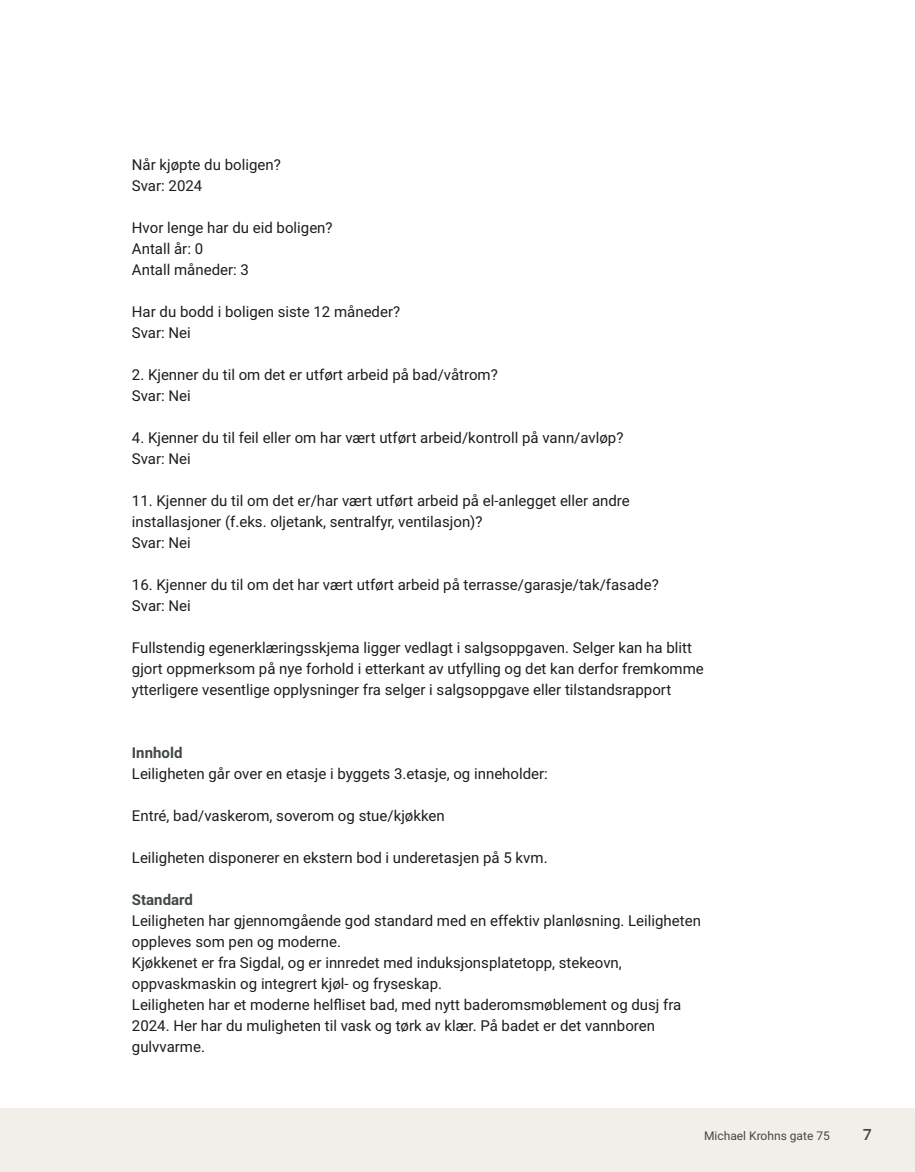
<style>
.page{position:relative;width:915px;height:1172px;background:#fff}
.page>*{position:absolute;margin:0;border:0;box-sizing:border-box;transform-origin:0 0}
.t1{font:700 18px "Arya";color:#414749}
.t2{font:15px/21px "Roboto Vitec";color:#1d1d1b}
.t3{font:700 15px "Roboto Vitec";color:#414749}
.t4{font:12px "Roboto Vitec";color:#414749}
</style>
<div class="page">
<div style="left:0;top:1108px;width:914px;height:64px;background:#f2eeea"></div>
<p class="t2" style="left:132px;top:153px;width:150px">Når kjøpte du boligen?<br>Svar: 2024</p>
<p class="t2" style="left:132px;top:216px;width:202px">Hvor lenge har du eid boligen?<br>Antall år: 0<br>Antall måneder: 3</p>
<p class="t2" style="left:132px;top:300px;width:270px">Har du bodd i boligen siste 12 måneder?<br>Svar: Nei</p>
<p class="t2" style="left:132px;top:363px;width:367px">2. Kjenner du til om det er utført arbeid på bad/våtrom?<br>Svar: Nei</p>
<p class="t2" style="left:132px;top:426px;width:493px">4. Kjenner du til feil eller om har vært utført arbeid/kontroll på vann/avløp?<br>Svar: Nei</p>
<p class="t2" style="left:132px;top:489px;width:499px">11. Kjenner du til om det er/har vært utført arbeid på el‑anlegget eller andre installasjoner (f.eks. oljetank, sentralfyr, ventilasjon)?<br>Svar: Nei</p>
<p class="t2" style="left:132px;top:573px;width:528px">16. Kjenner du til om det har vært utført arbeid på terrasse/garasje/tak/fasade?<br>Svar: Nei</p>
<p class="t2" style="left:132px;top:636px;width:573px">Fullstendig egenerklæringsskjema ligger vedlagt i salgsoppgaven. Selger kan ha blitt gjort oppmerksom på nye forhold i etterkant av utfylling og det kan derfor fremkomme ytterligere vesentlige opplysninger fra selger i salgsoppgave eller tilstandsrapport</p>
<p class="t3" style="left:132px;top:742px;width:52px">Innhold</p>
<p class="t2" style="left:132px;top:762px;width:417px">Leiligheten går over en etasje i byggets 3.etasje, og inneholder:</p>
<p class="t2" style="left:132px;top:804px;width:314px">Entré, bad/vaskerom, soverom og stue/kjøkken</p>
<p class="t2" style="left:132px;top:846px;width:417px">Leiligheten disponerer en ekstern bod i underetasjen på 5 kvm.</p>
<p class="t3" style="left:132px;top:889px;width:63px">Standard</p>
<p class="t2" style="left:132px;top:909px;width:570px">Leiligheten har gjennomgående god standard med en effektiv planløsning. Leiligheten oppleves som pen og moderne.<br>Kjøkkenet er fra Sigdal, og er innredet med induksjonsplatetopp, stekeovn, oppvaskmaskin og integrert kjøl‑ og fryseskap.<br>Leiligheten har et moderne helfliset bad, med nytt baderomsmøblement og dusj fra 2024. Her har du muligheten til vask og tørk av klær. På badet er det vannboren gulvvarme.</p>
<p class="t4" style="left:703px;top:1127px;width:127px">Michael Krohns gate 75</p>
<p class="t1" style="left:862px;top:1123px;width:11px">7</p>
</div>
